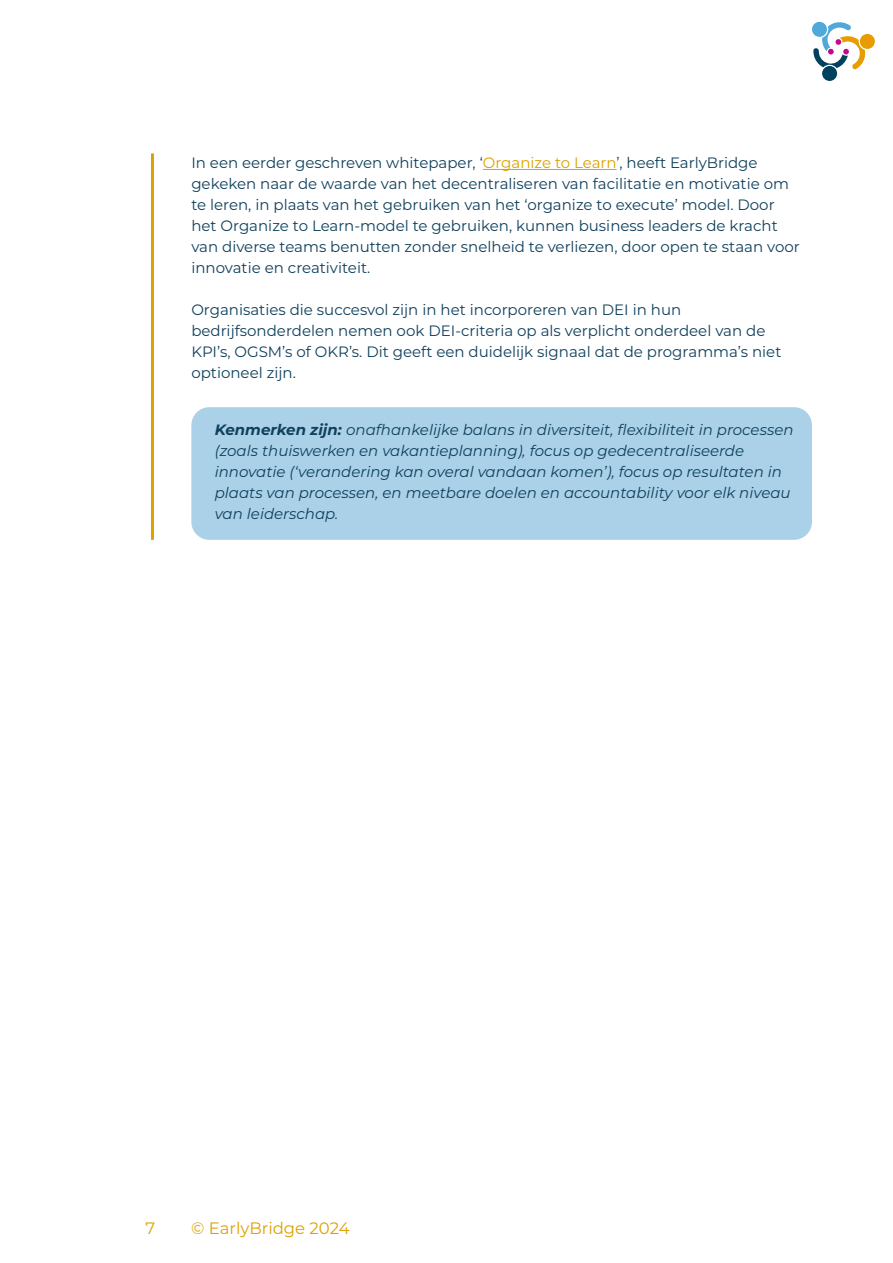
<style>
.page{position:relative;width:893px;height:1263px;background:#fff}
.page>*{position:absolute;margin:0;border:0;box-sizing:border-box;transform-origin:0 0}
.t1{font:16.5px "Montserrat";color:#dea100}
.t2{font:16.5px "Montserrat";color:#de9e00}
.t3{font:15px/21px "Montserrat";color:#0f405c}
.t4{font:italic 15px/21px "Montserrat";color:#0f405c}
.s1{color:#dea100}
.s2{font-weight:700}
</style>
<div class="page">
<hr style="left:151px;top:153px;width:3px;height:387px;background:#dea100">
<hr style="left:483px;top:169px;width:134px;height:1px;background:#dea100">
<div style="left:822px;top:66px;width:15px;height:15px;background:#00415e;border-radius:50%"></div>
<div style="left:860px;top:34px;width:15px;height:15px;background:#e79c00;border-radius:50%"></div>
<svg style="left:813px;top:22px;width:53px;height:47px"></svg>
<div style="left:191px;top:407px;width:621px;height:133px;background:#abd1e8;border-radius:18px"></div>
<p class="t3" style="left:191px;top:152px;width:610px">In een eerder geschreven whitepaper, ‘<span class="s1">Organize to Learn</span>’, heeft EarlyBridge gekeken naar de waarde van het decentraliseren van facilitatie en motivatie om te leren, in plaats van het gebruiken van het ‘organize to execute’ model. Door het Organize to Learn-model te gebruiken, kunnen business leaders de kracht van diverse teams benutten zonder snelheid te verliezen, door open te staan voor innovatie en creativiteit.</p>
<p class="t3" style="left:191px;top:299px;width:592px">Organisaties die succesvol zijn in het incorporeren van DEI in hun bedrijfsonderdelen nemen ook DEI-criteria op als verplicht onderdeel van de KPI’s, OGSM’s of OKR’s. Dit geeft een duidelijk signaal dat de programma’s niet optioneel zijn.</p>
<p class="t4" style="left:215px;top:419px;width:580px"><span class="s2">Kenmerken zijn:</span> onafhankelijke balans in diversiteit, flexibiliteit in processen (zoals thuiswerken en vakantieplanning), focus op gedecentraliseerde innovatie (‘verandering kan overal vandaan komen’), focus op resultaten in plaats van processen, en meetbare doelen en accountability voor elk niveau van leiderschap.</p>
<p class="t2" style="left:146px;top:1217px;width:11px">7</p>
<p class="t1" style="left:191px;top:1217px;width:160px">© EarlyBridge 2024</p>
</div>
